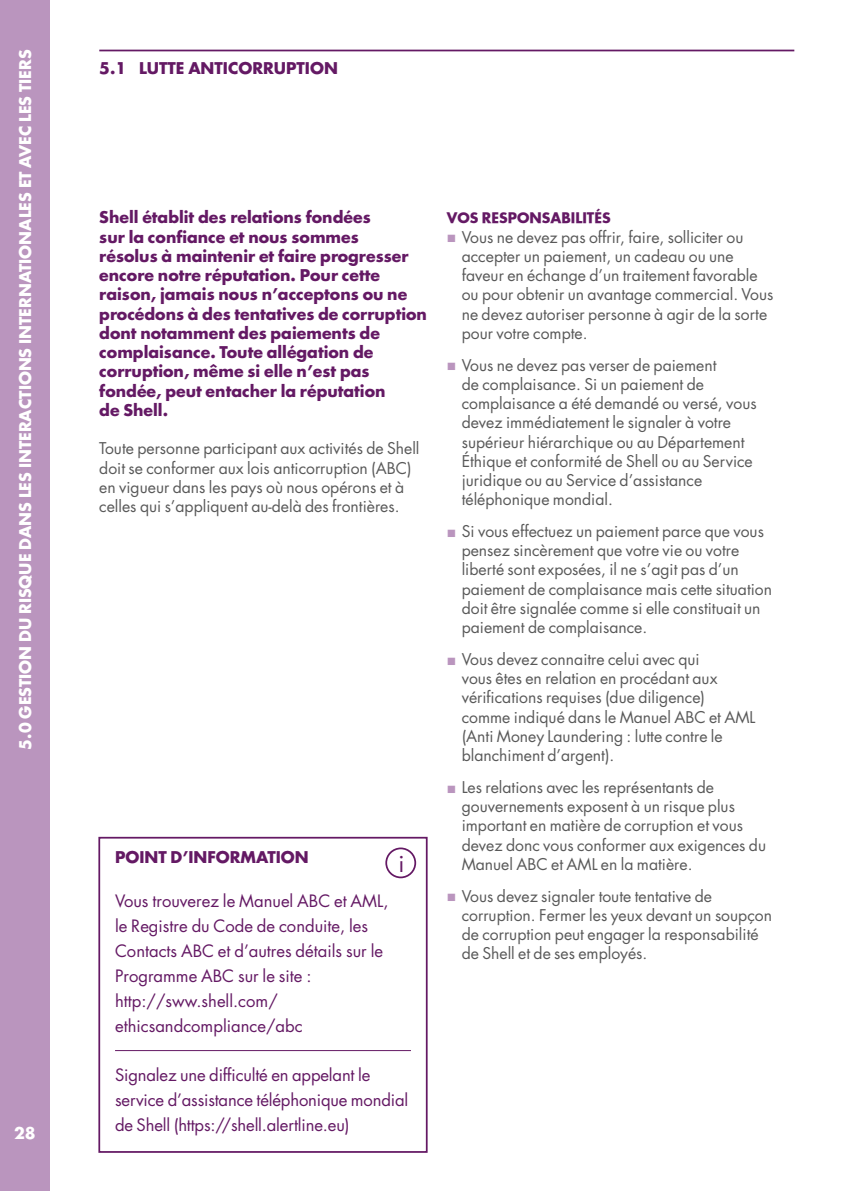
<style>
.page{position:relative;width:844px;height:1191px;background:#fff}
.page>*{position:absolute;margin:0;border:0;box-sizing:border-box;transform-origin:0 0}
.t1{font:22.93px "Futura Std";color:#641964}
.Box_Underscore_Purpl{font:16.62px/24.8px "Futura Std";color:#641964}
.Body{font:15.75px/19.2px "Futura Std";color:#595959}
.Intro__purple{font:700 15.75px/19.2px "Futura Std";color:#641964}
.t2{font:700 15.75px "Futura Std";color:#fff}
.H2__purple{font:700 15.75px "Futura Std";color:#641964}
.H3__white{font:700 15.75px "Futura Std";color:#641964}
.H4__Purple{font:700 14px "Futura";color:#641964}
</style>
<div class="page">
<div style="left:0;top:0;width:50px;height:1191px;background:#ba95be"></div>
<hr style="left:99px;top:50px;width:695px;height:1px;background:#641964">
<hr style="left:115px;top:1050px;width:296px;height:1px;background:#641964">
<div style="left:98px;top:837px;width:329px;height:315px;border:2px solid #641964"></div>
<div style="left:385px;top:847px;width:31px;height:31px;border:2px solid #641964;border-radius:50%"></div>
<p class="t2" style="left:15px;top:749px;width:701px;rotate:-90deg">5.0 GESTION DU RISQUE DANS LES INTERACTIONS INTERNATIONALES ET AVEC LES TIERS</p>
<p class="t2" style="left:14px;top:1123px;width:23px">28</p>
<p class="H2__purple" style="left:99px;top:58px;width:240px">5.1 LUTTE ANTICORRUPTION</p>
<p class="Intro__purple" style="left:99px;top:207px;width:329px">Shell établit des relations fondées<br>sur la confiance et nous sommes<br>résolus à maintenir et faire progresser encore notre réputation. Pour cette raison, jamais nous n’acceptons ou ne procédons à des tentatives de corruption dont notamment des paiements de complaisance. Toute allégation de corruption, même si elle n’est pas fondée, peut entacher la réputation<br>de Shell.</p>
<p class="Body" style="left:99px;top:439px;width:321px">Toute personne participant aux activités de Shell doit se conformer aux lois anticorruption (ABC) en vigueur dans les pays où nous opérons et à celles qui s’appliquent au-delà des frontières.</p>
<p class="H3__white" style="left:115px;top:847px;width:195px">POINT D’INFORMATION</p>
<p class="Box_Underscore_Purpl" style="left:115px;top:889px;width:275px">Vous trouverez le Manuel ABC et AML, le Registre du Code de conduite, les<br>Contacts ABC et d’autres détails sur le<br>Programme ABC sur le site : http://sww.shell.com/ ethicsandcompliance/abc</p>
<p class="Box_Underscore_Purpl" style="left:115px;top:1062px;width:294px">Signalez une difficulté en appelant le service d’assistance téléphonique mondial de Shell (https://shell.alertline.eu)</p>
<p class="t1" style="left:398px;top:848px;width:8px">i</p>
<p class="H4__Purple" style="left:446px;top:209px;width:165px">VOS RESPONSABILITÉS</p>
<p class="Body" style="left:461px;top:227px;width:313px">Vous ne devez pas offrir, faire, solliciter ou accepter un paiement, un cadeau ou une faveur en échange d’un traitement favorable ou pour obtenir un avantage commercial. Vous ne devez autoriser personne à agir de la sorte pour votre compte.</p>
<p class="Body" style="left:461px;top:355px;width:296px">Vous ne devez pas verser de paiement<br>de complaisance. Si un paiement de complaisance a été demandé ou versé, vous devez immédiatement le signaler à votre supérieur hiérarchique ou au Département Éthique et conformité de Shell ou au Service juridique ou au Service d’assistance téléphonique mondial.</p>
<p class="Body" style="left:461px;top:522px;width:312px">Si vous effectuez un paiement parce que vous pensez sincèrement que votre vie ou votre liberté sont exposées, il ne s’agit pas d’un paiement de complaisance mais cette situation doit être signalée comme si elle constituait un paiement de complaisance.</p>
<p class="Body" style="left:461px;top:649px;width:295px">Vous devez connaitre celui avec qui<br>vous êtes en relation en procédant aux vérifications requises (due diligence) comme indiqué dans le Manuel ABC et AML (Anti Money Laundering : lutte contre le blanchiment d’argent).</p>
<p class="Body" style="left:461px;top:777px;width:306px">Les relations avec les représentants de gouvernements exposent à un risque plus important en matière de corruption et vous devez donc vous conformer aux exigences du Manuel ABC et AML en la matière.</p>
<p class="Body" style="left:461px;top:886px;width:312px">Vous devez signaler toute tentative de corruption. Fermer les yeux devant un soupçon de corruption peut engager la responsabilité de Shell et de ses employés.</p>
</div>
